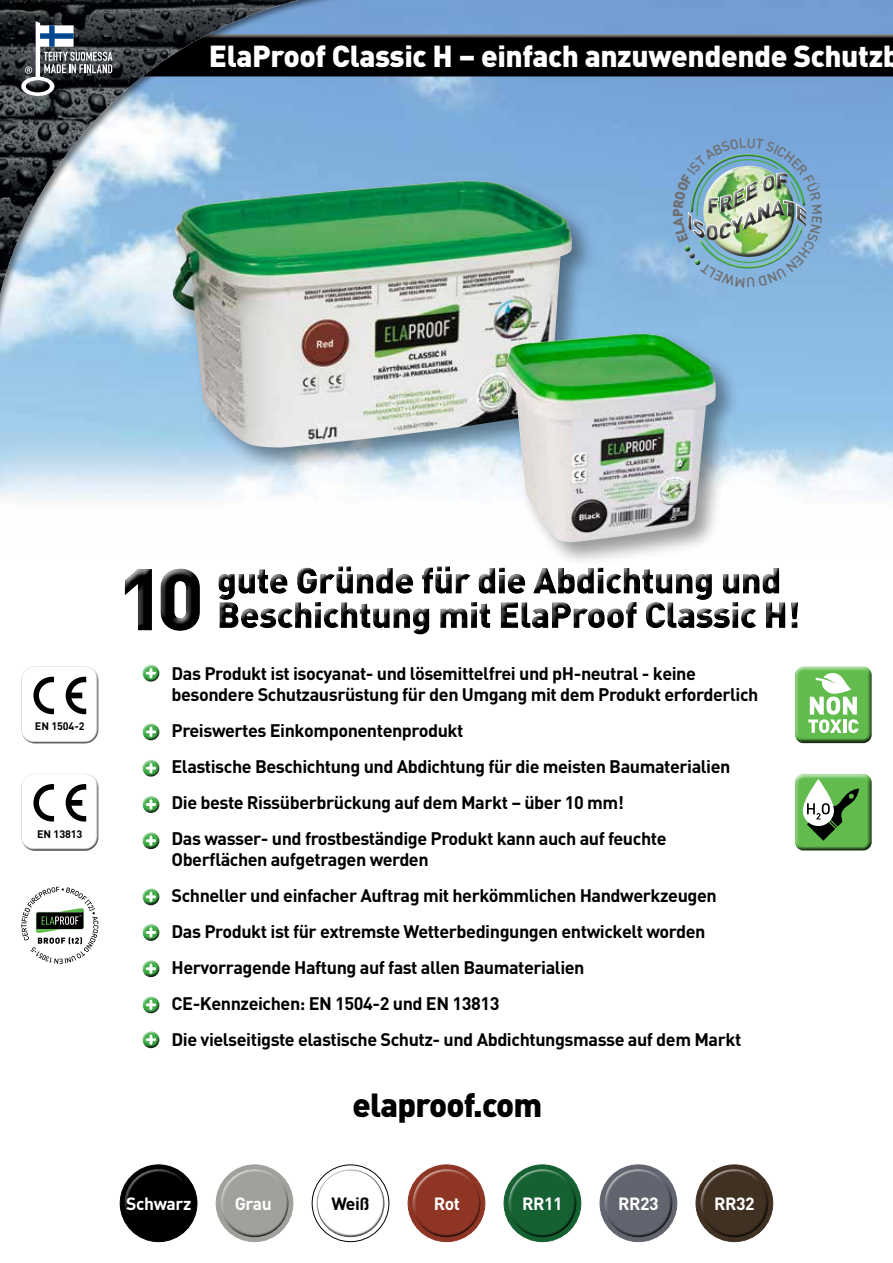
<style>
.page{position:relative;width:893px;height:1263px;background:#fff}
.page>*{position:absolute;margin:0;border:0;box-sizing:border-box;transform-origin:0 0}
.t1{font:900 33px "DINOT";letter-spacing:-.025em;color:#000}
.t2{font:900 30px "DINOT";letter-spacing:-.015em;color:#fff}
.t3{font:700 18px/36px "DINOT";letter-spacing:-.025em;color:#000}
.t4{font:700 17.55px "DINOT";letter-spacing:-.025em;color:#fff}
.t5{font:700 17.55px "DINOT";color:#000}
.t6{font:900 13.65px "DINOT";color:#6d6e71}
.t7{font:700 10.8px "DINOT";letter-spacing:-.01em;color:#000}
</style>
<div class="page">
<div style="left:214px;top:562px;width:591px;height:79px;background:#000;opacity:.75"></div>
<div style="left:120px;top:565px;width:86px;height:72px;background:#000;opacity:.75"></div>
<div style="left:140px;top:664px;width:20px;height:14px;background:#fff;opacity:.75"></div>
<div style="left:140px;top:667px;width:20px;height:17px;background:#000;opacity:.75"></div>
<div style="left:140px;top:759px;width:20px;height:14px;background:#fff;opacity:.75"></div>
<div style="left:140px;top:762px;width:20px;height:17px;background:#000;opacity:.75"></div>
<div style="left:140px;top:832px;width:20px;height:14px;background:#fff;opacity:.75"></div>
<div style="left:140px;top:834px;width:20px;height:17px;background:#000;opacity:.75"></div>
<div style="left:140px;top:924px;width:20px;height:14px;background:#fff;opacity:.75"></div>
<div style="left:140px;top:926px;width:20px;height:17px;background:#000;opacity:.75"></div>
<div style="left:140px;top:723px;width:20px;height:14px;background:#fff;opacity:.75"></div>
<div style="left:140px;top:726px;width:20px;height:16px;background:#000;opacity:.75"></div>
<div style="left:140px;top:796px;width:20px;height:14px;background:#fff;opacity:.75"></div>
<div style="left:140px;top:798px;width:20px;height:17px;background:#000;opacity:.75"></div>
<div style="left:140px;top:888px;width:20px;height:14px;background:#fff;opacity:.75"></div>
<div style="left:140px;top:891px;width:20px;height:16px;background:#000;opacity:.75"></div>
<div style="left:140px;top:960px;width:20px;height:14px;background:#fff;opacity:.75"></div>
<div style="left:140px;top:962px;width:20px;height:17px;background:#000;opacity:.75"></div>
<div style="left:140px;top:996px;width:20px;height:14px;background:#fff;opacity:.75"></div>
<div style="left:140px;top:999px;width:20px;height:16px;background:#000;opacity:.75"></div>
<div style="left:140px;top:1031px;width:20px;height:14px;background:#fff;opacity:.75"></div>
<div style="left:140px;top:1033px;width:20px;height:17px;background:#000;opacity:.75"></div>
<div style="left:794px;top:773px;width:79px;height:74px;background:#fff;opacity:.75"></div>
<div style="left:794px;top:775px;width:79px;height:77px;background:#000;opacity:.75"></div>
<svg style="left:803px;top:779px;width:31px;height:47px"></svg>
<svg style="left:807px;top:788px;width:52px;height:53px"></svg>
<div style="left:795px;top:666px;width:79px;height:73px;background:#fff;opacity:.75"></div>
<div style="left:795px;top:668px;width:79px;height:77px;background:#000;opacity:.75"></div>
<svg style="left:808px;top:672px;width:50px;height:61px"></svg>
<div style="left:21px;top:778px;width:79px;height:73px;background:#000;opacity:.75"></div>
<svg style="left:21px;top:774px;width:77px;height:77px"></svg>
<div style="left:21px;top:670px;width:79px;height:73px;background:#000;opacity:.75"></div>
<svg style="left:21px;top:666px;width:77px;height:77px"></svg>
<svg style="left:21px;top:887px;width:77px;height:77px"></svg>
<svg style="left:0;top:0;width:395px;height:382px;background:#9bc2e4"></svg>
<img style="left:0;top:0;width:298px;height:295px">
<svg style="left:21px;top:21px;width:872px;height:75px;background:#3b4c5e"></svg>
<div style="left:504px;top:1165px;width:77px;height:76px;background:#156132;border-radius:50%"></div>
<div style="left:504px;top:1165px;width:77px;height:77px;border:1px solid #156132;border-radius:50%"></div>
<div style="left:508px;top:1168px;width:67px;height:51px;background:#fff;opacity:.75"></div>
<div style="left:509px;top:1180px;width:69px;height:59px;background:#000;opacity:.75"></div>
<div style="left:600px;top:1165px;width:77px;height:76px;background:#62646f;border-radius:50%"></div>
<div style="left:600px;top:1165px;width:77px;height:77px;border:1px solid #62646f;border-radius:50%"></div>
<div style="left:604px;top:1168px;width:67px;height:51px;background:#fff;opacity:.75"></div>
<div style="left:605px;top:1180px;width:69px;height:59px;background:#000;opacity:.75"></div>
<div style="left:696px;top:1165px;width:77px;height:76px;background:#403122;border-radius:50%"></div>
<div style="left:696px;top:1165px;width:77px;height:77px;border:1px solid #403122;border-radius:50%"></div>
<div style="left:700px;top:1168px;width:67px;height:51px;background:#fff;opacity:.75"></div>
<div style="left:701px;top:1180px;width:69px;height:59px;background:#000;opacity:.75"></div>
<div style="left:120px;top:1165px;width:77px;height:76px;background:#000;border-radius:50%"></div>
<div style="left:120px;top:1165px;width:77px;height:77px;border:1px solid #000;border-radius:50%"></div>
<div style="left:124px;top:1168px;width:67px;height:51px;background:#fff;opacity:.75"></div>
<div style="left:125px;top:1180px;width:69px;height:59px;background:#000"></div>
<div style="left:216px;top:1165px;width:77px;height:76px;background:#a0a19d;border-radius:50%"></div>
<div style="left:216px;top:1165px;width:77px;height:77px;border:1px solid #a0a19d;border-radius:50%"></div>
<div style="left:220px;top:1168px;width:67px;height:51px;background:#fff;opacity:.75"></div>
<div style="left:221px;top:1180px;width:69px;height:59px;background:#000;opacity:.75"></div>
<div style="left:408px;top:1165px;width:77px;height:76px;background:#8f3524;border-radius:50%"></div>
<div style="left:408px;top:1165px;width:77px;height:77px;border:1px solid #8f3524;border-radius:50%"></div>
<div style="left:412px;top:1168px;width:67px;height:51px;background:#fff;opacity:.75"></div>
<div style="left:413px;top:1180px;width:69px;height:59px;background:#000;opacity:.75"></div>
<svg style="left:312px;top:1165px;width:77px;height:76px"></svg>
<div style="left:312px;top:1165px;width:77px;height:77px;border:1px solid #000;border-radius:50%"></div>
<div style="left:316px;top:1168px;width:67px;height:51px;background:#fff;opacity:.75"></div>
<div style="left:317px;top:1180px;width:69px;height:59px;background:#000;opacity:.75"></div>
<div style="left:169px;top:176px;width:428px;height:296px;background:#000;opacity:.4"></div>
<img style="left:173px;top:181px;width:399px;height:267px">
<div style="left:502px;top:330px;width:238px;height:237px;background:#000;opacity:.4"></div>
<img style="left:506px;top:334px;width:210px;height:209px">
<img style="left:665px;top:138px;width:157px;height:149px">
<h2 class="t2" style="left:209px;top:36px;width:693px">ElaProof Classic H – einfach anzuwendende Schutzb</h2>
<p class="t6" style="left:668px;top:217px;width:10px;rotate:-90deg">P</p>
<p class="t7" style="left:35px;top:719px;width:51px">EN 1504-2</p>
<p class="t7" style="left:37px;top:826px;width:47px">EN 13813</p>
<p class="t3" style="left:172px;top:662px;width:588px;line-height:21px">Das Produkt ist isocyanat- und lösemittelfrei und pH-neutral - keine besondere Schutzausrüstung für den Umgang mit dem Produkt erforderlich</p>
<p class="t3" style="left:172px;top:712px;width:560px">Preiswertes Einkomponentenprodukt<br>Elastische Beschichtung und Abdichtung für die meisten Baumaterialien Die beste Rissüberbrückung auf dem Markt – über 10 mm!<br>Das wasser- und frostbeständige Produkt kann auch auf feuchte</p>
<p class="t3" style="left:172px;top:841px;width:571px">Oberflächen aufgetragen werden<br>Schneller und einfacher Auftrag mit herkömmlichen Handwerkzeugen Das Produkt ist für extremste Wetterbedingungen entwickelt worden Hervorragende Haftung auf fast allen Baumaterialien<br>CE-Kennzeichen: EN 1504-2 und EN 13813<br>Die vielseitigste elastische Schutz- und Abdichtungsmasse auf dem Markt</p>
<h1 class="t1" style="left:352px;top:1083px;width:192px">elaproof.com</h1>
<p class="t4" style="left:126px;top:1192px;width:67px">Schwarz</p>
<p class="t4" style="left:235px;top:1192px;width:39px">Grau</p>
<p class="t5" style="left:331px;top:1192px;width:40px">Weiß</p>
<p class="t4" style="left:434px;top:1192px;width:28px">Rot</p>
<p class="t4" style="left:522px;top:1192px;width:42px">RR11</p>
<p class="t4" style="left:618px;top:1192px;width:42px">RR23</p>
<p class="t4" style="left:714px;top:1192px;width:42px">RR32</p>
</div>
